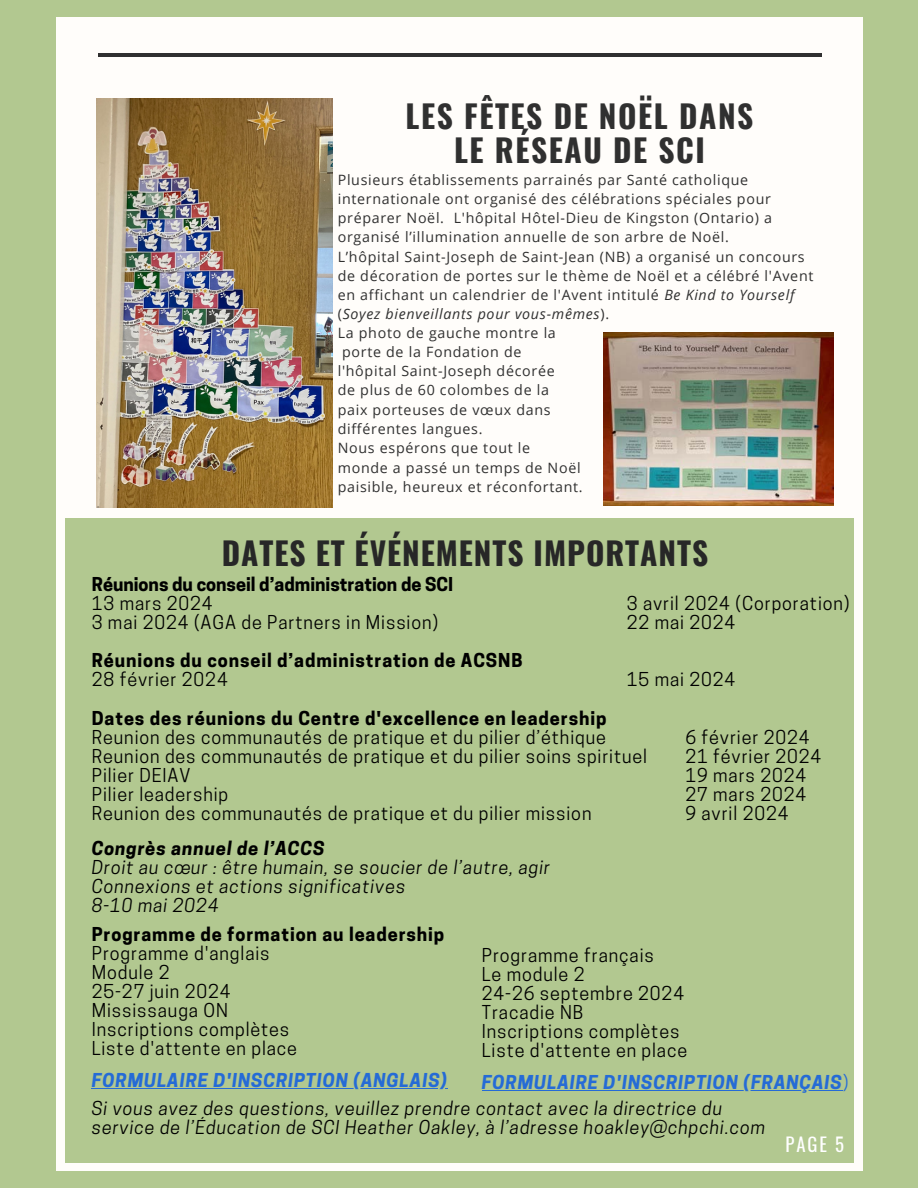
<style>
.page{position:relative;width:918px;height:1188px;background:#b2c890}
.page>*{position:absolute;margin:0;border:0;box-sizing:border-box;transform-origin:0 0}
.t1{font:700 31.5px/33.8px "Oswald";letter-spacing:.05em;color:#303030;text-align:center}
.t2{font:700 31.5px "Oswald";letter-spacing:.03em;color:#272727}
.t3{font:18.75px "Oswald";color:#fff}
.t4{font:18px/19.2px "Cooper Hewitt";letter-spacing:.05em;color:#000}
.t5{font:italic 18px/19.2px "Cooper Hewitt";letter-spacing:.05em;color:#000}
.t6{font:italic 700 18px "Cooper Hewitt";letter-spacing:.05em;color:#256bd6}
.t7{font:700 18px/19.2px "Cooper Hewitt";letter-spacing:.05em;color:#000}
.t8{font:14.25px/19.2px "Open Sans";letter-spacing:.05em;color:#303030}
.s1{font-style:italic}
.s2{font-weight:700}
.s3{font-weight:400}
.s4{font-weight:400;font-style:normal}
</style>
<div class="page">
<div style="left:57px;top:17px;width:806px;height:1153px;background:#fffdfa"></div>
<div style="left:65px;top:518px;width:789px;height:645px;background:#b2c890"></div>
<hr style="left:98px;top:53px;width:724px;height:3px;background:#303030">
<img style="left:96px;top:98px;width:236px;height:410px">
<img style="left:604px;top:333px;width:229px;height:172px">
<hr style="left:92px;top:1088px;width:356px;height:1px;background:#256bd6">
<hr style="left:482px;top:1090px;width:361px;height:1px;background:#256bd6">
<h2 class="t1" style="left:406px;top:98px;width:349px">LES FÊTES DE NOËL DANS<br>LE RÉSEAU DE SCI</h2>
<p class="t8" style="left:338px;top:170px;width:436px">Plusieurs établissements parrainés par Santé catholique internationale ont organisé des célébrations spéciales pour préparer Noël. L'hôpital Hôtel-Dieu de Kingston (Ontario) a organisé l’illumination annuelle de son arbre de Noël.</p>
<p class="t8" style="left:338px;top:246px;width:477px">L’hôpital Saint-Joseph de Saint-Jean (NB) a organisé un concours de décoration de portes sur le thème de Noël et a célébré l'Avent en affichant un calendrier de l'Avent intitulé <span class="s1">Be Kind to Yourself </span>(<span class="s1">Soyez bienveillants pour vous-mêmes</span>).</p>
<p class="t8" style="left:338px;top:323px;width:220px">La photo de gauche montre la</p>
<p class="t8" style="left:342px;top:342px;width:181px">porte de la Fondation de</p>
<p class="t8" style="left:338px;top:361px;width:219px">l'hôpital Saint-Joseph décorée</p>
<p class="t8" style="left:338px;top:380px;width:213px">de plus de 60 colombes de la</p>
<p class="t8" style="left:338px;top:399px;width:214px">paix porteuses de vœux dans</p>
<p class="t8" style="left:338px;top:419px;width:146px">différentes langues.</p>
<h4 class="t8" style="left:338px;top:438px;width:194px">Nous espérons que tout le</h4>
<h4 class="t8" style="left:338px;top:457px;width:244px">monde a passé un temps de Noël</h4>
<h4 class="t8" style="left:338px;top:477px;width:246px">paisible, heureux et réconfortant.</h4>
<h1 class="t2" style="left:222px;top:529px;width:488px">DATES ET ÉVÉNEMENTS IMPORTANTS</h1>
<h4 class="t4" style="left:92px;top:577px;width:363px"><span class="s2">Réunions du conseil d’administration de SCI<br></span>13 mars 2024<br>3 mai 2024 (AGA de Partners in Mission)</h4>
<h3 class="t7" style="left:92px;top:653px;width:432px">Réunions du conseil d’administration de ACSNB<br><span class="s3">28 février 2024</span></h3>
<h4 class="t4" style="left:92px;top:711px;width:557px"><span class="s2">Dates des réunions du Centre d'excellence en leadership </span>Reunion des communautés de pratique et du pilier d’éthique Reunion des communautés de pratique et du pilier soins spirituel Pilier DEIAV<br>Pilier leadership<br>Reunion des communautés de pratique et du pilier mission</h4>
<p class="t4" style="left:627px;top:596px;width:224px">3 avril 2024 (Corporation)<br>22 mai 2024</p>
<p class="t4" style="left:627px;top:672px;width:110px">15 mai 2024</p>
<p class="t4" style="left:685px;top:730px;width:137px">6 février 2024<br>21 février 2024<br>19 mars 2024<br>27 mars 2024<br>9 avril 2024</p>
<p class="t5" style="left:92px;top:841px;width:460px"><span class="s2">Congrès annuel de l’ACCS<br></span>Droit au cœur : être humain, se soucier de l’autre, agir<br>Connexions et actions significatives<br>8-10 mai 2024</p>
<p class="t4" style="left:92px;top:927px;width:354px"><span class="s2">Programme de formation au leadership<br></span>Programme d'anglais<br>Module 2<br>25-27 juin 2024<br>Mississauga ON<br>Inscriptions complètes<br>Liste d'attente en place</p>
<p class="t6" style="left:92px;top:1074px;width:357px">FORMULAIRE D'INSCRIPTION (ANGLAIS)</p>
<h1 class="t4" style="left:482px;top:948px;width:207px">Programme français<br>Le module 2<br>24-26 septembre 2024<br>Tracadie NB<br>Inscriptions complètes<br>Liste d'attente en place</h1>
<h4 class="t6" style="left:482px;top:1076px;width:368px">FORMULAIRE D'INSCRIPTION (FRANÇAIS<span class="s4">)</span></h4>
<h4 class="t5" style="left:92px;top:1101px;width:675px">Si vous avez des questions, veuillez prendre contact avec la directrice du service de l’Éducation de SCI Heather Oakley, à l’adresse hoakley@chpchi.com</h4>
<p class="t3" style="left:786px;top:1130px;width:60px">PAGE 5</p>
</div>
